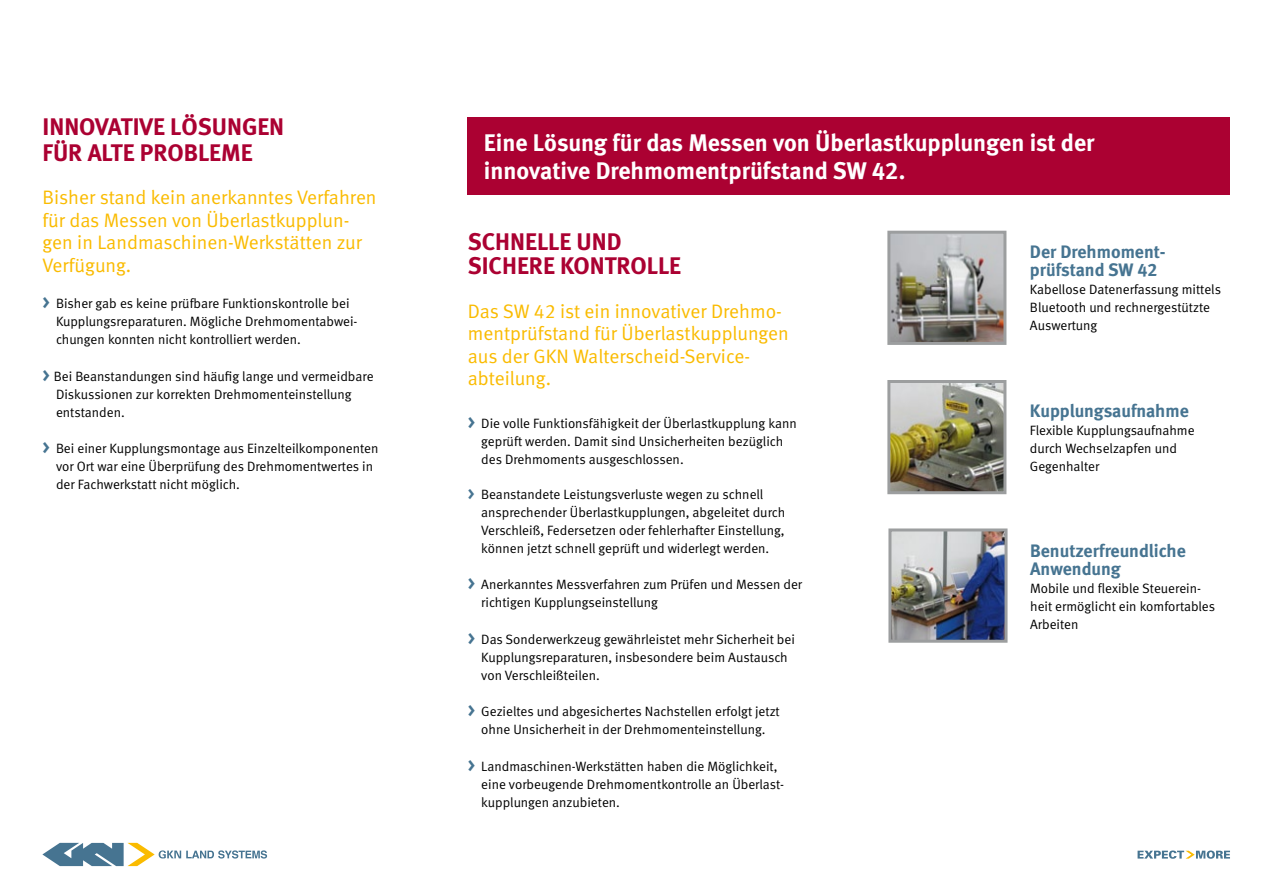
<style>
.page{position:relative;width:1263px;height:893px;background:#fff}
.page>*{position:absolute;margin:0;border:0;box-sizing:border-box;transform-origin:0 0}
.t1{font:24px/28.5px "Meta Bold LF";color:#fff}
.t2{font:24px/24px "Meta Bold LF";color:#ab0132}
.t3{font:19.5px/22.5px "Meta Normal LF";color:#fabb00}
.t4{font:18px/18px "Meta Bold LF";color:#467491}
.t5{font:13.5px/18px "Meta Normal LF";color:#000}
.s1{font-family:"Meta Bold LF";font-size:18px;color:#467491}
.s2{font-family:"Meta Bold LF";font-size:16.5px;color:#467491}
</style>
<div class="page">
<div style="left:468px;top:117px;width:762px;height:77px;background:#ab0132"></div>
<img style="left:891px;top:384px;width:111px;height:106px">
<div style="left:887px;top:380px;width:119px;height:114px;border:3px solid #9c9e9f"></div>
<img style="left:891px;top:235px;width:111px;height:106px">
<div style="left:887px;top:231px;width:119px;height:114px;border:3px solid #9c9e9f"></div>
<img style="left:892px;top:532px;width:111px;height:107px">
<div style="left:888px;top:528px;width:119px;height:115px;border:3px solid #9c9e9f"></div>
<svg style="left:1137px;top:850px;width:93px;height:9px"></svg>
<svg style="left:42px;top:843px;width:225px;height:23px"></svg>
<h1 class="t2" style="left:43px;top:115px;width:14px">INNOVATIVE</h1>
<h1 class="t2" style="left:170px;top:115px;width:57px">LÖSUNGEN</h1>
<h1 class="t2" style="left:43px;top:140px;width:14px">FÜR</h1>
<h1 class="t2" style="left:88px;top:140px;width:13px">ALTE</h1>
<h1 class="t2" style="left:140px;top:140px;width:15px">PROBLEME</h1>
<h2 class="t3" style="left:43px;top:186px;width:336px">Bisher stand kein anerkanntes Verfahren für das Messen von Überlastkupplun&shy;gen in Landmaschinen-Werkstätten zur<br>Verfügung.</h2>
<p class="t5" style="left:56px;top:295px;width:303px;text-indent:-14px"><span class="s1">&gt;</span> Bisher gab es keine prüfbare Funktionskontrolle bei<br>Kupplungsreparaturen. Mögliche Drehmomentabwei&shy;chungen konnten nicht kontrolliert werden.</p>
<p class="t5" style="left:56px;top:367px;width:319px;text-indent:-14px"><span class="s1">&gt;</span> Bei Beanstandungen sind häufig lange und vermeidbare<br>Diskussionen zur korrekten Drehmomenteinstellung entstanden.</p>
<p class="t5" style="left:56px;top:440px;width:324px;text-indent:-14px"><span class="s1">&gt;</span> Bei einer Kupplungsmontage aus Einzelteilkomponenten vor Ort war eine Überprüfung des Drehmomentwertes in der Fachwerkstatt nicht möglich.</p>
<h1 class="t1" style="left:484px;top:128px;width:612px">Eine Lösung für das Messen von Überlastkupplungen ist der innovative Drehmomentprüfstand SW 42.</h1>
<h1 class="t2" style="left:468px;top:229px;width:215px">Schnelle und<br>Sichere Kontrolle</h1>
<h2 class="t3" style="left:468px;top:300px;width:322px">Das SW 42 ist ein innovativer Drehmo&shy;mentprüfstand für Überlastkupplungen aus der GKN Walterscheid-Service&shy;abteilung.</h2>
<p class="t5" style="left:481px;top:414px;width:317px;text-indent:-14px"><span class="s1">&gt;</span> Die volle Funktionsfähigkeit der Überlastkupplung kann geprüft werden. Damit sind Unsicherheiten bezüglich des Drehmoments ausgeschlossen.</p>
<p class="t5" style="left:481px;top:485px;width:305px;text-indent:-14px"><span class="s2">&gt;</span> Beanstandete Leistungsverluste wegen zu schnell ansprechender Überlastkupplungen, abgeleitet durch Verschleiß, Federsetzen oder fehlerhafter Einstellung, können jetzt schnell geprüft und widerlegt werden.</p>
<p class="t5" style="left:481px;top:575px;width:322px;text-indent:-14px"><span class="s1">&gt;</span> Anerkanntes Messverfahren zum Prüfen und Messen der richtigen Kupplungseinstellung</p>
<p class="t5" style="left:481px;top:630px;width:315px;text-indent:-14px"><span class="s1">&gt;</span> Das Sonderwerkzeug gewährleistet mehr Sicherheit bei<br>Kupplungsreparaturen, insbesondere beim Austausch von Verschleißteilen.</p>
<p class="t5" style="left:468px;top:702px;width:313px;text-align:center"><span class="s1">&gt;</span> Gezieltes und abgesichertes Nachstellen erfolgt jetzt ohne Unsicherheit in der Drehmomenteinstellung.</p>
<p class="t5" style="left:481px;top:757px;width:304px;text-indent:-14px"><span class="s1">&gt;</span> Landmaschinen-Werkstätten haben die Möglichkeit, eine vorbeugende Drehmomentkontrolle an Überlast&shy;kupplungen anzubieten.</p>
<h3 class="t4" style="left:1030px;top:243px;width:137px">Der Drehmoment&shy;prüfstand SW 42</h3>
<p class="t5" style="left:1030px;top:280px;width:193px">Kabellose Datenerfassung mittels<br>Bluetooth und rechnergestützte<br>Auswertung</p>
<h3 class="t4" style="left:1030px;top:401px;width:160px">Kupplungsaufnahme</h3>
<p class="t5" style="left:1030px;top:421px;width:166px">Flexible Kupplungsaufnahme durch Wechselzapfen und<br>Gegenhalter</p>
<h3 class="t4" style="left:1030px;top:541px;width:157px">Benutzerfreundliche<br>Anwendung</h3>
<p class="t5" style="left:1030px;top:579px;width:186px">Mobile und flexible Steuerein&shy;heit ermöglicht ein komfortables<br>Arbeiten</p>
</div>
